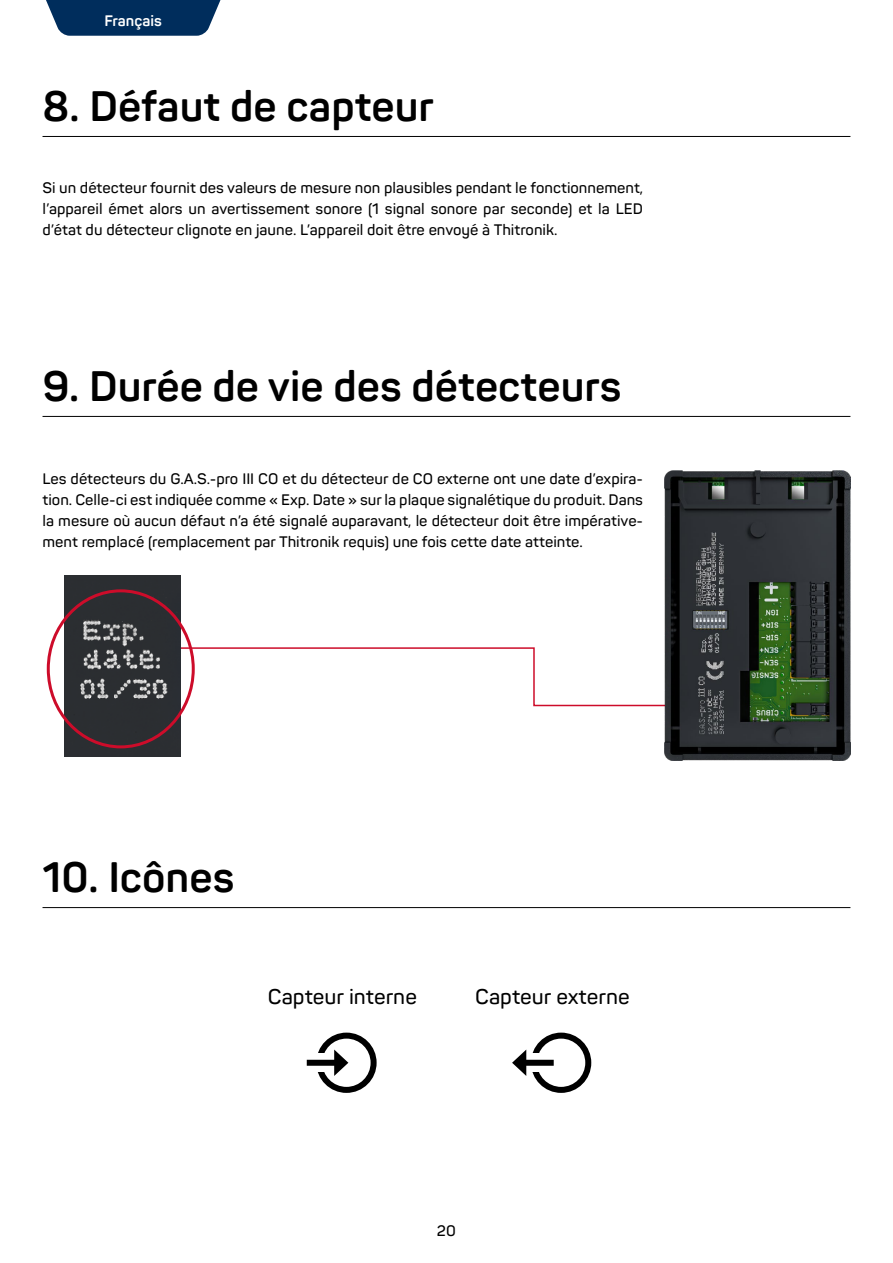
<style>
.page{position:relative;width:893px;height:1263px;background:#fff}
.page>*{position:absolute;margin:0;border:0;box-sizing:border-box;transform-origin:0 0}
.t1{font:700 42px "Panton";color:#000}
.t2{font:600 21px "Panton";color:#000}
.t3{font:600 15px/21px "Panton";color:#000;text-align:justify}
.t4{font:700 15px "Panton";color:#fff}
</style>
<div class="page">
<hr style="left:43px;top:136px;width:807px;height:1px;background:#000">
<hr style="left:43px;top:416px;width:807px;height:1px;background:#000">
<hr style="left:43px;top:907px;width:807px;height:1px;background:#000">
<svg style="left:181px;top:647px;width:483px;height:60px"></svg>
<img style="left:664px;top:470px;width:186px;height:290px">
<img style="left:65px;top:575px;width:116px;height:182px">
<div style="left:47px;top:589px;width:148px;height:159px;border:3px solid #cd0c2a;border-radius:50%"></div>
<div style="left:316px;top:1032px;width:61px;height:61px;border:6px solid #000;border-radius:50%"></div>
<div style="left:308px;top:1054px;width:20px;height:18px;background:#fff"></div>
<div style="left:307px;top:1060px;width:32px;height:6px;background:#000"></div>
<svg style="left:334px;top:1049px;width:14px;height:27px"></svg>
<div style="left:531px;top:1032px;width:60px;height:61px;border:6px solid #000;border-radius:50%"></div>
<div style="left:531px;top:1054px;width:28px;height:18px;background:#fff"></div>
<div style="left:521px;top:1060px;width:33px;height:6px;background:#000"></div>
<svg style="left:512px;top:1050px;width:14px;height:26px"></svg>
<svg style="left:46px;top:0;width:175px;height:36px;background:#19426c"></svg>
<p class="t4" style="left:105px;top:11px;width:59px">Français</p>
<h1 class="t1" style="left:43px;top:80px;width:393px">8. Défaut de capteur</h1>
<p class="t3" style="left:43px;top:177px;width:602px">Si un détecteur fournit des valeurs de mesure non plausibles pendant le fonctionnement, l’appareil émet alors un avertissement sonore (1 signal sonore par seconde) et la LED d’état du détecteur clignote en jaune. L’appareil doit être envoyé à Thitronik.</p>
<h1 class="t1" style="left:43px;top:360px;width:580px">9. Durée de vie des détecteurs</h1>
<p class="t3" style="left:43px;top:468px;width:602px">Les détecteurs du G.A.S.-pro III CO et du détecteur de CO externe ont une date d’expira&shy;tion. Celle-ci est indiquée comme « Exp. Date » sur la plaque signalétique du produit. Dans la mesure où aucun défaut n’a été signalé auparavant, le détecteur doit être impérative&shy;ment remplacé (remplacement par Thitronik requis) une fois cette date atteinte.</p>
<h1 class="t1" style="left:43px;top:851px;width:193px">10. Icônes</h1>
<h2 class="t2" style="left:268px;top:984px;width:151px">Capteur interne</h2>
<h2 class="t2" style="left:475px;top:984px;width:156px">Capteur externe</h2>
<p class="t3" style="left:437px;top:1220px;width:21px">20</p>
</div>
